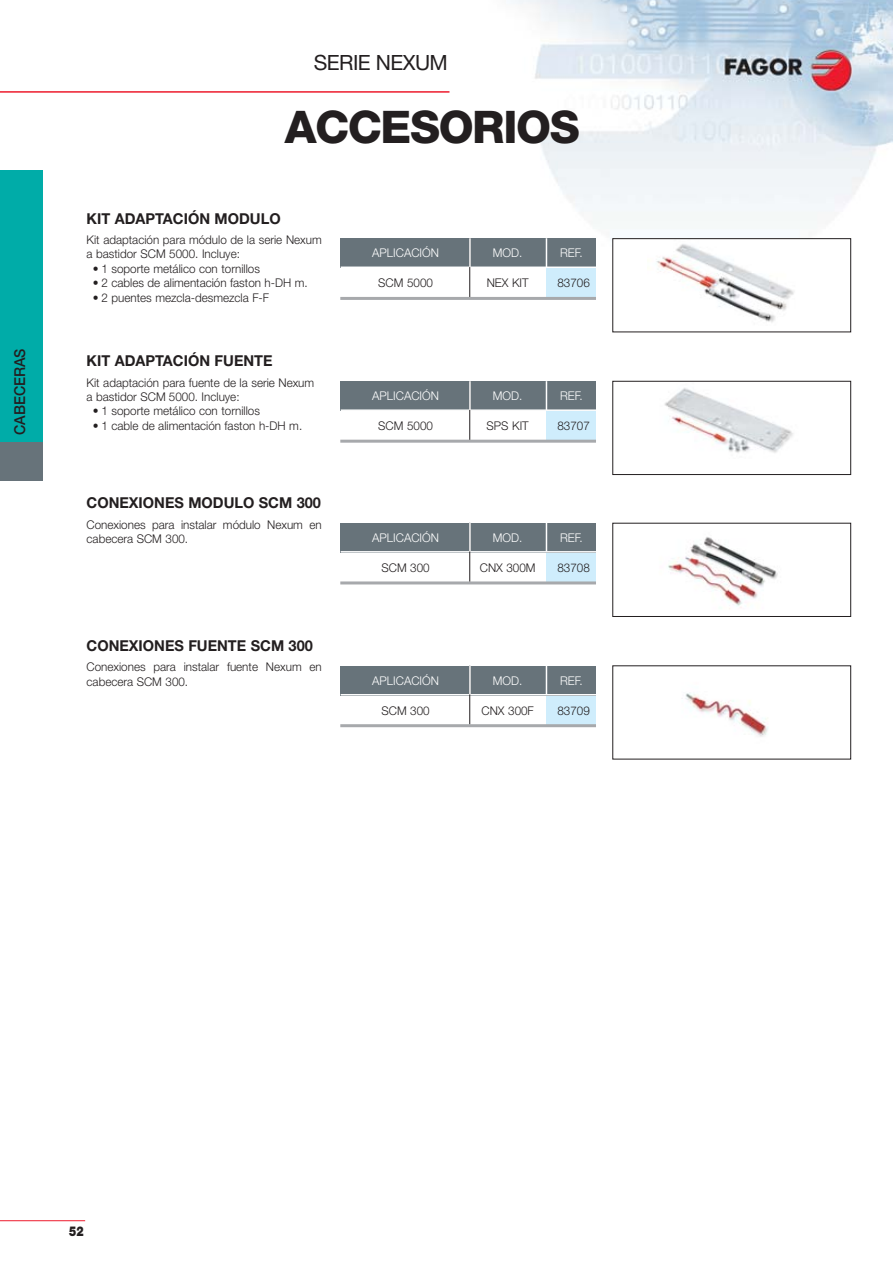
<style>
.page{position:relative;width:893px;height:1262px;background:#fff}
.page>*{position:absolute;margin:0;border:0;box-sizing:border-box;transform-origin:0 0}
.t1{font:800 45px "Helvetica Neue";letter-spacing:-.03em;color:#231f20}
.t2{font:21px "Helvetica Neue";letter-spacing:-.03em;color:#231f20}
.t3{font:700 15px "Helvetica Neue";color:#231f20}
.t4{font:500 15px "Helvetica Neue";color:#231f20;scale:.95 1}
.t5{font:900 13.5px "Helvetica Neue";color:#231f20;scale:.8 1}
.t6{font:300 12px/14.4px "Helvetica Neue";color:#231f20}
.t7{font:300 12px "Helvetica Neue";color:#fff}
</style>
<div class="page">
<img style="left:0;top:0;width:892px;height:1222px">
<div style="left:0;top:170px;width:43px;height:299px;background:#00aca8"></div>
<div style="left:0;top:443px;width:43px;height:38px;background:#67737a"></div>
<hr style="left:0;top:1220px;width:85px;height:1px;background:#ed1b2d">
<hr style="left:0;top:91px;width:449px;height:2px;background:#ed1b2d">
<div style="left:613px;top:239px;width:237px;height:93px;background:#fff"></div>
<img style="left:656px;top:244px;width:138px;height:79px">
<div style="left:612px;top:238px;width:238px;height:94px;border:1px solid #231f20"></div>
<div style="left:613px;top:381px;width:237px;height:93px;background:#fff"></div>
<img style="left:664px;top:388px;width:129px;height:65px">
<div style="left:612px;top:381px;width:238px;height:94px;border:1px solid #231f20"></div>
<div style="left:546px;top:267px;width:50px;height:30px;background:#cfedfc"></div>
<div style="left:341px;top:238px;width:255px;height:30px;background:#67737a"></div>
<hr style="left:340px;top:266px;width:256px;height:2px;background:#fff">
<hr style="left:469px;top:238px;width:1px;height:59px;background:#231f20">
<hr style="left:545px;top:238px;width:2px;height:29px;background:#fff">
<svg style="left:469px;top:238px;width:1px;height:29px"></svg>
<hr style="left:340px;top:297px;width:256px;height:3px;background:#a7a9ac">
<div style="left:546px;top:410px;width:50px;height:30px;background:#cfedfc"></div>
<div style="left:341px;top:381px;width:255px;height:30px;background:#67737a"></div>
<hr style="left:340px;top:409px;width:256px;height:2px;background:#fff">
<hr style="left:469px;top:381px;width:1px;height:59px;background:#231f20">
<hr style="left:545px;top:381px;width:2px;height:29px;background:#fff">
<svg style="left:469px;top:381px;width:1px;height:29px"></svg>
<hr style="left:340px;top:440px;width:256px;height:2px;background:#a7a9ac">
<div style="left:613px;top:523px;width:237px;height:93px;background:#fff"></div>
<img style="left:668px;top:537px;width:110px;height:72px">
<img style="left:614px;top:667px;width:234px;height:90px">
<div style="left:546px;top:552px;width:50px;height:30px;background:#cfedfc"></div>
<div style="left:341px;top:523px;width:255px;height:29px;background:#67737a"></div>
<hr style="left:340px;top:551px;width:256px;height:1px;background:#fff">
<hr style="left:469px;top:523px;width:1px;height:59px;background:#231f20">
<hr style="left:545px;top:523px;width:2px;height:28px;background:#fff">
<svg style="left:469px;top:523px;width:1px;height:28px"></svg>
<hr style="left:340px;top:581px;width:256px;height:3px;background:#a7a9ac">
<div style="left:546px;top:694px;width:50px;height:30px;background:#cfedfc"></div>
<div style="left:341px;top:665px;width:255px;height:30px;background:#67737a"></div>
<hr style="left:340px;top:694px;width:256px;height:1px;background:#fff">
<hr style="left:469px;top:665px;width:1px;height:59px;background:#231f20">
<hr style="left:545px;top:665px;width:2px;height:29px;background:#fff">
<svg style="left:469px;top:665px;width:1px;height:29px"></svg>
<hr style="left:340px;top:724px;width:256px;height:3px;background:#a7a9ac">
<p class="t4" style="left:14px;top:435px;width:93px;rotate:-90deg">CABECERAS</p>
<h2 class="t2" style="left:314px;top:54px;width:135px">SERIE NEXUM</h2>
<h1 class="t1" style="left:285px;top:111px;width:296px">ACCESORIOS</h1>
<p class="t3" style="left:87px;top:213px;width:195px">KIT ADAPTACIÓN MODULO</p>
<p class="t6" style="left:87px;top:234px;width:237px">Kit adaptación para módulo de la serie Nexum a bastidor SCM 5000. Incluye:</p>
<p class="t6" style="left:93px;top:262px;width:168px">• 1 soporte metálico con tornillos</p>
<p class="t6" style="left:93px;top:277px;width:216px">• 2 cables de alimentación faston h-DH m.</p>
<p class="t6" style="left:93px;top:291px;width:178px">• 2 puentes mezcla-desmezcla F-F</p>
<p class="t3" style="left:87px;top:355px;width:187px">KIT ADAPTACIÓN FUENTE</p>
<p class="t6" style="left:87px;top:376px;width:229px">Kit adaptación para fuente de la serie Nexum a bastidor SCM 5000. Incluye:</p>
<p class="t6" style="left:93px;top:405px;width:168px">• 1 soporte metálico con tornillos</p>
<p class="t6" style="left:93px;top:419px;width:211px">• 1 cable de alimentación faston h-DH m.</p>
<p class="t3" style="left:87px;top:497px;width:236px">CONEXIONES MODULO SCM 300</p>
<p class="t6" style="left:87px;top:518px;width:237px">Conexiones para instalar módulo Nexum en cabecera SCM 300.</p>
<p class="t3" style="left:87px;top:640px;width:228px">CONEXIONES FUENTE SCM 300</p>
<p class="t6" style="left:87px;top:661px;width:237px">Conexiones para instalar fuente Nexum en cabecera SCM 300.</p>
<p class="t7" style="left:372px;top:249px;width:68px">APLICACIÓN</p>
<p class="t7" style="left:493px;top:249px;width:31px">MOD.</p>
<p class="t7" style="left:560px;top:249px;width:24px">REF.</p>
<p class="t6" style="left:378px;top:277px;width:56px">SCM 5000</p>
<p class="t6" style="left:486px;top:277px;width:43px">NEX KIT</p>
<p class="t6" style="left:557px;top:277px;width:34px">83706</p>
<p class="t7" style="left:372px;top:391px;width:68px">APLICACIÓN</p>
<p class="t7" style="left:493px;top:391px;width:31px">MOD.</p>
<p class="t7" style="left:560px;top:391px;width:24px">REF.</p>
<p class="t6" style="left:378px;top:420px;width:56px">SCM 5000</p>
<p class="t6" style="left:486px;top:420px;width:44px">SPS KIT</p>
<p class="t6" style="left:557px;top:420px;width:34px">83707</p>
<p class="t7" style="left:372px;top:533px;width:68px">APLICACIÓN</p>
<p class="t7" style="left:493px;top:533px;width:31px">MOD.</p>
<p class="t7" style="left:560px;top:533px;width:24px">REF.</p>
<p class="t6" style="left:381px;top:561px;width:50px">SCM 300</p>
<p class="t6" style="left:480px;top:561px;width:57px">CNX 300M</p>
<p class="t6" style="left:557px;top:561px;width:34px">83708</p>
<p class="t7" style="left:372px;top:676px;width:68px">APLICACIÓN</p>
<p class="t7" style="left:493px;top:676px;width:31px">MOD.</p>
<p class="t7" style="left:560px;top:676px;width:24px">REF.</p>
<p class="t6" style="left:381px;top:704px;width:50px">SCM 300</p>
<p class="t6" style="left:481px;top:704px;width:54px">CNX 300F</p>
<p class="t6" style="left:557px;top:704px;width:34px">83709</p>
<p class="t5" style="left:69px;top:1226px;width:20px">52</p>
</div>
